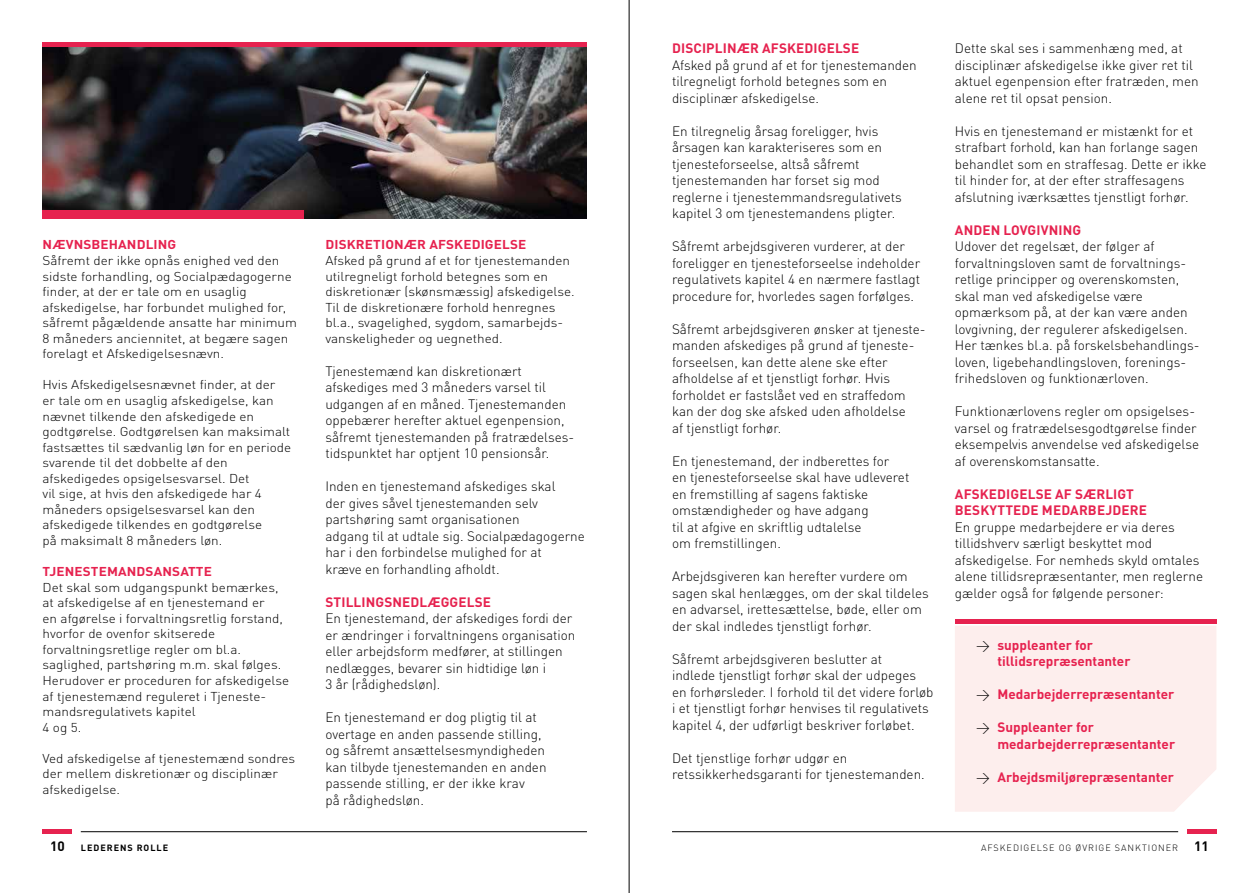
<style>
.page{position:relative;width:1259px;height:893px;background:#fff}
.page>*{position:absolute;margin:0;border:0;box-sizing:border-box;transform-origin:0 0}
.t1{font:300 13.5px/16.5px "DINOT";color:#000}
.t2{font:700 13.5px/16.5px "DINOT";color:#e6224f}
.t3{font:300 12.75px/15.6px "DINOT";color:#000;scale:1.06 1}
.t4{font:700 12.75px "DINOT";letter-spacing:.01em;color:#e6224f;scale:1.06 1}
.t5{font:300 9px "DINOT";letter-spacing:.11em;color:#000}
.t6{font:700 9px "DINOT";letter-spacing:.11em;color:#000}
.s1{font-weight:300;color:#000}
.s2{font-size:13.5px}
.s3{font-weight:700;font-size:13.5px}
</style>
<div class="page">
<hr style="left:81px;top:831px;width:506px;height:1px;background:#000">
<hr style="left:672px;top:831px;width:506px;height:1px;background:#000">
<hr style="left:43px;top:830px;width:29px;height:4px;background:#e6224f">
<hr style="left:1186px;top:830px;width:30px;height:4px;background:#e6224f">
<img style="left:43px;top:47px;width:544px;height:171px">
<hr style="left:43px;top:43px;width:544px;height:4px;background:#e6224f">
<div style="left:43px;top:210px;width:261px;height:8px;background:#e6224f"></div>
<hr style="left:955px;top:619px;width:261px;height:4px;background:#e6224f">
<div style="left:955px;top:626px;width:261px;height:186px;background:#fdeeed"></div>
<hr style="left:629px;top:0;width:1px;height:893px;background:#000">
<p class="t4" style="left:43px;top:236px;width:128px">NÆVNSBEHANDLING</p>
<p class="t3" style="left:43px;top:252px;width:242px">Såfremt der ikke opnås enighed ved den sidste forhandling, og Socialpædagogerne finder, at der er tale om en usaglig afskedigelse, har forbundet mulighed for, såfremt pågældende ansatte har minimum 8 måneders anciennitet, at begære sagen forelagt et Afskedigelsesnævn.</p>
<p class="t3" style="left:43px;top:376px;width:236px">Hvis Afskedigelsesnævnet finder, at der<br>er tale om en usaglig afskedigelse, kan nævnet tilkende den afskedigede en godtgørelse. Godtgørelsen kan maksimalt fastsættes til sædvanlig løn for en periode svarende til det dobbelte af den afskedigedes opsigelsesvarsel. Det<br>vil sige, at hvis den afskedigede har 4 måneders opsigelsesvarsel kan den afskedigede tilkendes en godtgørelse<br>på maksimalt 8 måneders løn.</p>
<p class="t4" style="left:43px;top:563px;width:161px">TJENESTEMANDSANSATTE</p>
<p class="t3" style="left:43px;top:578px;width:234px">Det skal som udgangspunkt bemærkes, at afskedigelse af en tjenestemand er<br>en afgørelse i forvaltningsretlig forstand, hvorfor de ovenfor skitserede forvaltningsretlige regler om bl.a. saglighed, partshøring m.m. skal følges.<br>Herudover er proceduren for afskedigelse af tjenestemænd reguleret i Tjeneste&shy;mandsregulativets kapitel<br>4 og 5.</p>
<p class="t3" style="left:43px;top:749px;width:240px">Ved afskedigelse af tjenestemænd sondres der mellem diskretionær og disciplinær afskedigelse.</p>
<p class="t4" style="left:325px;top:236px;width:191px">DISKRETIONÆR AFSKEDIGELSE</p>
<p class="t3" style="left:325px;top:252px;width:237px">Afsked på grund af et for tjenestemanden utilregneligt forhold betegnes som en diskretionær (skønsmæssig) afskedigelse.<br>Til de diskretionære forhold henregnes bl.a., svagelighed, sygdom, samarbejds&shy;vanskeligheder og uegnethed.</p>
<p class="t1" style="left:325px;top:362px;width:250px">Tjenestemænd kan diskretionært afskediges med 3 måneders varsel til udgangen af en måned. Tjenestemanden oppebærer herefter aktuel egenpension, såfremt tjenestemanden på fratrædelses&shy;tidspunktet har optjent 10 pensionsår.</p>
<p class="t1" style="left:325px;top:477px;width:261px">Inden en tjenestemand afskediges skal<br>der gives såvel tjenestemanden selv partshøring samt organisationen<br>adgang til at udtale sig. Socialpædagogerne har i den forbindelse mulighed for at<br>kræve en forhandling afholdt.</p>
<p class="t2" style="left:325px;top:593px;width:167px">STILLINGSNEDLÆGGELSE</p>
<p class="t1" style="left:325px;top:609px;width:252px">En tjenestemand, der afskediges fordi der er ændringer i forvaltningens organisation eller arbejdsform medfører, at stillingen nedlægges, bevarer sin hidtidige løn i<br>3 år (rådighedsløn).</p>
<p class="t1" style="left:325px;top:708px;width:223px">En tjenestemand er dog pligtig til at overtage en anden passende stilling, og såfremt ansættelsesmyndigheden kan tilbyde tjenestemanden en anden passende stilling, er der ikke krav<br>på rådighedsløn.</p>
<p class="t2" style="left:672px;top:40px;width:189px">DISCIPLINÆR AFSKEDIGELSE</p>
<p class="t1" style="left:672px;top:56px;width:246px">Afsked på grund af et for tjenestemanden tilregneligt forhold betegnes som en disciplinær afskedigelse.</p>
<p class="t1" style="left:672px;top:122px;width:231px">En tilregnelig årsag foreligger, hvis årsagen kan karakteriseres som en tjenesteforseelse, altså såfremt tjenestemanden har forset sig mod reglerne i tjenestemmandsregulativets kapitel 3 om tjenestemandens pligter.</p>
<p class="t1" style="left:672px;top:237px;width:250px">Såfremt arbejdsgiveren vurderer, at der foreligger en tjenesteforseelse indeholder regulativets kapitel 4 en nærmere fastlagt procedure for, hvorledes sagen forfølges.</p>
<p class="t1" style="left:672px;top:319px;width:255px">Såfremt arbejdsgiveren ønsker at tjeneste&shy;manden afskediges på grund af tjeneste&shy;forseelsen, kan dette alene ske efter afholdelse af et tjenstligt forhør. Hvis forholdet er fastslået ved en straffedom kan der dog ske afsked uden afholdelse<br>af tjenstligt forhør.</p>
<p class="t1" style="left:672px;top:451px;width:239px">En tjenestemand, der indberettes for<br>en tjenesteforseelse skal have udleveret en fremstilling af sagens faktiske omstændigheder og have adgang<br>til at afgive en skriftlig udtalelse<br>om fremstillingen.</p>
<p class="t1" style="left:672px;top:567px;width:258px">Arbejdsgiveren kan herefter vurdere om sagen skal henlægges, om der skal tildeles en advarsel, irettesættelse, bøde, eller om der skal indledes tjenstligt forhør.</p>
<p class="t1" style="left:672px;top:649px;width:263px">Såfremt arbejdsgiveren beslutter at<br>indlede tjenstligt forhør skal der udpeges en forhørsleder. I forhold til det videre forløb i et tjenstligt forhør henvises til regulativets kapitel 4, der udførligt beskriver forløbet.</p>
<p class="t1" style="left:672px;top:748px;width:254px">Det tjenstlige forhør udgør en retssikkerhedsgaranti for tjenestemanden.</p>
<p class="t1" style="left:955px;top:39px;width:245px">Dette skal ses i sammenhæng med, at disciplinær afskedigelse ikke giver ret til aktuel egenpension efter fratræden, men alene ret til opsat pension.</p>
<p class="t1" style="left:955px;top:121px;width:253px">Hvis en tjenestemand er mistænkt for et strafbart forhold, kan han forlange sagen behandlet som en straffesag. Dette er ikke til hinder for, at der efter straffesagens afslutning iværksættes tjenstligt forhør.</p>
<p class="t2" style="left:955px;top:221px;width:128px">ANDEN LOVGIVNING</p>
<p class="t1" style="left:955px;top:237px;width:246px">Udover det regelsæt, der følger af forvaltningsloven samt de forvaltnings&shy;retlige principper og overenskomsten, skal man ved afskedigelse være opmærksom på, at der kan være anden lovgivning, der regulerer afskedigelsen.<br>Her tænkes bl.a. på forskelsbehandlings&shy;loven, ligebehandlingsloven, forenings&shy;frihedsloven og funktionærloven.</p>
<p class="t1" style="left:955px;top:402px;width:246px">Funktionærlovens regler om opsigelses&shy;varsel og fratrædelsesgodtgørelse finder eksempelvis anvendelse ved afskedigelse af overenskomstansatte.</p>
<p class="t2" style="left:955px;top:485px;width:193px">AFSKEDIGELSE AF SÆRLIGT<br>BESKYTTEDE MEDARBEJDERE</p>
<p class="t1" style="left:955px;top:517px;width:250px">En gruppe medarbejdere er via deres tillidshverv særligt beskyttet mod afskedigelse. For nemheds skyld omtales alene tillidsrepræsentanter, men reglerne gælder også for følgende personer:</p>
<p class="t2" style="left:997px;top:636px;width:135px;text-indent:-21px"><span class="s1">→</span> suppleanter for tillidsrepræsentanter</p>
<p class="t2" style="left:976px;top:686px;width:200px"><span class="s1">→</span> Medarbejderrepræsentanter</p>
<p class="t2" style="left:997px;top:719px;width:179px;text-indent:-21px"><span class="s1">→</span> Suppleanter for medarbejderrepræsentanter</p>
<p class="t2" style="left:976px;top:768px;width:199px"><span class="s1">→</span> Arbejdsmiljørepræsentanter</p>
<p class="t6" style="left:50px;top:842px;width:120px"><span class="s2">10</span> LEDERENS ROLLE</p>
<p class="t5" style="left:981px;top:841px;width:229px">AFSKEDIGELSE OG ØVRIGE SANKTIONER <span class="s3">11</span></p>
</div>
